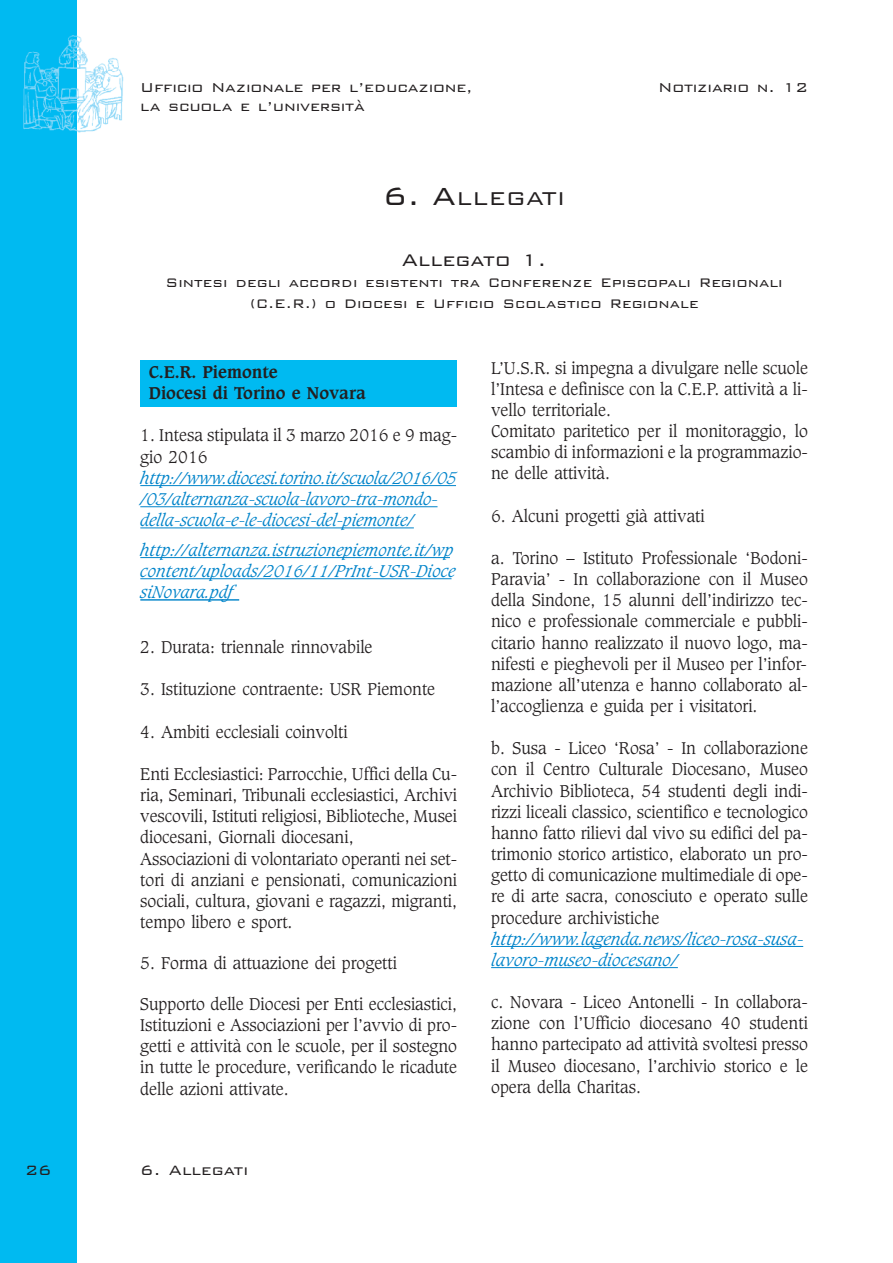
<style>
.page{position:relative;width:893px;height:1263px;background:#fff}
.page>*{position:absolute;margin:0;border:0;box-sizing:border-box;transform-origin:0 0}
.t1{font:300 24.75px "Bank Gothic BT";color:#231f20}
.t2{font:300 22.5px "Bank Gothic BT";color:#231f20}
.t3{font:300 18px "Bank Gothic BT";color:#231f20}
.t4{font:300 17.25px "Bank Gothic BT";letter-spacing:-.015em;color:#231f20}
.t5{font:300 16.5px/21.1px "Caxton Std";color:#231f20;text-align:justify}
.t6{font:italic 300 16.5px/21.1px "Caxton Std";letter-spacing:-.01em;color:#0084ca}
.t7{font:300 16.5px/21.1px "Bank Gothic BT";color:#231f20;text-align:center}
.t8{font:700 16.5px/21.1px "Caxton Std";color:#231f20}
.s1{font-size:33px}
</style>
<div class="page">
<div style="left:140px;top:360px;width:317px;height:47px;background:#00baf1"></div>
<div style="left:0;top:0;width:77px;height:1263px;background:#00baf1"></div>
<img style="left:23px;top:35px;width:101px;height:98px">
<hr style="left:140px;top:485px;width:316px;height:1px;background:#0084ca">
<hr style="left:140px;top:506px;width:298px;height:1px;background:#0084ca">
<hr style="left:140px;top:527px;width:274px;height:1px;background:#0084ca">
<hr style="left:140px;top:557px;width:310px;height:1px;background:#0084ca">
<hr style="left:140px;top:578px;width:311px;height:1px;background:#0084ca">
<hr style="left:140px;top:600px;width:99px;height:1px;background:#0084ca">
<hr style="left:491px;top:946px;width:312px;height:1px;background:#0084ca">
<hr style="left:491px;top:967px;width:187px;height:1px;background:#0084ca">
<p class="t4" style="left:140px;top:76px;width:334px">Ufficio Nazionale per l’educazione,</p>
<p class="t4" style="left:658px;top:76px;width:151px">Notiziario n. 12</p>
<p class="t4" style="left:140px;top:95px;width:226px">la scuola e l’università</p>
<h1 class="t1" style="left:383px;top:182px;width:184px"><span class="s1">6. A</span>LLEGATI</h1>
<h2 class="t2" style="left:402px;top:245px;width:146px">Allegato 1.</h2>
<p class="t7" style="left:166px;top:271px;width:619px">Sintesi degli accordi esistenti tra Conferenze Episcopali Regionali (C.E.R.) o Diocesi e Ufficio Scolastico Regionale</p>
<p class="t8" style="left:149px;top:363px;width:218px">C.E.R. Piemonte<br>diocesi di torino e Novara</p>
<p class="t5" style="left:140px;top:426px;width:318px">1. Intesa stipulata il 3 marzo 2016 e 9 mag&shy;gio 2016</p>
<p class="t6" style="left:140px;top:468px;width:317px">http://www.diocesi.torino.it/scuola/2016/05 /03/alternanza-scuola-lavoro-tra-mondo&shy;della-scuola-e-le-diocesi-del-piemonte/</p>
<p class="t6" style="left:140px;top:540px;width:317px">http://alternanza.istruzionepiemonte.it/wp content/uploads/2016/11/PrInt-USR-Dioce siNovara.pdf</p>
<p class="t5" style="left:140px;top:638px;width:234px">2. Durata: triennale rinnovabile</p>
<p class="t5" style="left:140px;top:680px;width:296px">3. Istituzione contraente: USR Piemonte</p>
<p class="t5" style="left:140px;top:722px;width:209px">4. Ambiti ecclesiali coinvolti</p>
<p class="t5" style="left:140px;top:765px;width:318px;text-align:left">Enti Ecclesiastici: Parrocchie, Uffici della Cu&shy;ria, Seminari, Tribunali ecclesiastici, Archivi vescovili, Istituti religiosi, Biblioteche, Musei diocesani, Giornali diocesani,<br>Associazioni di volontariato operanti nei set&shy;tori di anziani e pensionati, comunicazioni sociali, cultura, giovani e ragazzi, migranti, tempo libero e sport.</p>
<p class="t5" style="left:140px;top:953px;width:258px">5. Forma di attuazione dei progetti</p>
<p class="t5" style="left:140px;top:994px;width:318px">Supporto delle Diocesi per Enti ecclesiastici, Istituzioni e Associazioni per l’avvio di pro&shy;getti e attività con le scuole, per il sostegno in tutte le procedure, verificando le ricadute delle azioni attivate.</p>
<p class="t3" style="left:25px;top:1158px;width:28px">26</p>
<p class="t3" style="left:140px;top:1158px;width:109px">6. Allegati</p>
<p class="t5" style="left:491px;top:358px;width:318px;text-align:left">L’U.S.R. si impegna a divulgare nelle scuole l’Intesa e definisce con la C.E.P. attività a li&shy;vello territoriale.<br>Comitato paritetico per il monitoraggio, lo scambio di informazioni e la programmazio&shy;ne delle attività.</p>
<p class="t5" style="left:491px;top:506px;width:215px">6. Alcuni progetti già attivati</p>
<p class="t5" style="left:491px;top:549px;width:318px">a. Torino – Istituto Professionale ‘Bodoni-Paravia’ - In collaborazione con il Museo della Sindone, 15 alunni dell’indirizzo tec&shy;nico e professionale commerciale e pubbli&shy;citario hanno realizzato il nuovo logo, ma&shy;nifesti e pieghevoli per il Museo per l’infor&shy;mazione all’utenza e hanno collaborato al&shy;l’accoglienza e guida per i visitatori.</p>
<p class="t5" style="left:491px;top:739px;width:318px">b. Susa - Liceo ‘Rosa’ - In collaborazione con il Centro Culturale Diocesano, Museo Archivio Biblioteca, 54 studenti degli indi&shy;rizzi liceali classico, scientifico e tecnologico hanno fatto rilievi dal vivo su edifici del pa&shy;trimonio storico artistico, elaborato un pro&shy;getto di comunicazione multimediale di ope&shy;re di arte sacra, conosciuto e operato sulle procedure archivistiche</p>
<p class="t6" style="left:491px;top:929px;width:314px">http://www.lagenda.news/liceo-rosa-susa&shy;lavoro-museo-diocesano/</p>
<p class="t5" style="left:491px;top:993px;width:318px">c. Novara - Liceo Antonelli - In collabora&shy;zione con l’Ufficio diocesano 40 studenti hanno partecipato ad attività svoltesi presso il Museo diocesano, l’archivio storico e le opera della Charitas.</p>
</div>
